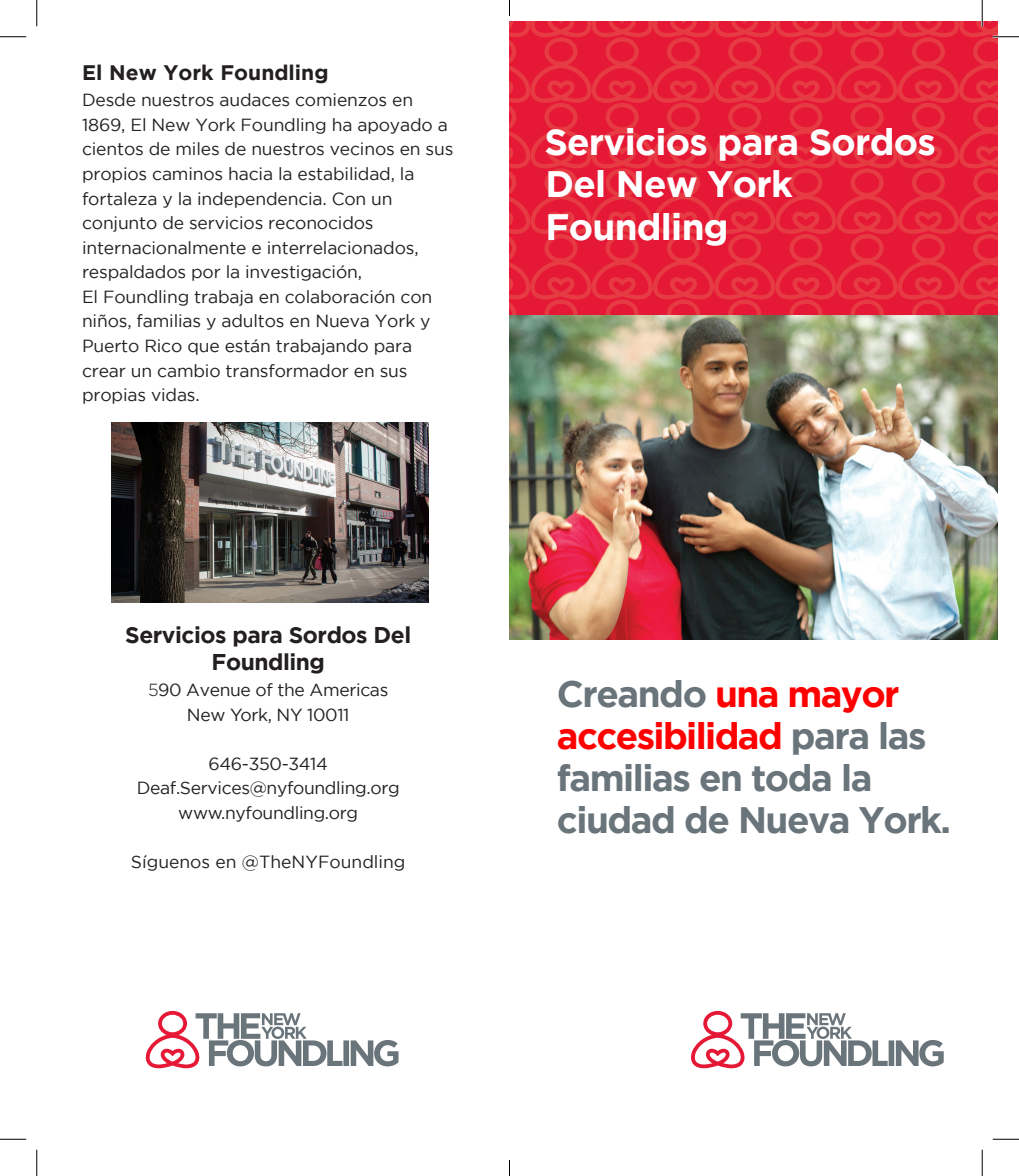
<style>
.page{position:relative;width:1019px;height:1176px;background:#fff}
.page>*{position:absolute;margin:0;border:0;box-sizing:border-box;transform-origin:0 0}
.t1{font:700 36.75px/42.2px "Gotham";letter-spacing:-.04em;color:#6a747b}
.t2{font:700 36.75px/42.2px "Gotham";letter-spacing:-.02em;color:#fff}
.t3{font:700 22.75px/27.3px "Gotham";letter-spacing:-.02em;color:#231f20;text-align:center}
.t4{font:700 21px "Gotham";color:#231f20}
.t5{font:17.5px/24.5px "Gotham";letter-spacing:-.01em;color:#231f20;text-align:center}
.s1{font-family:"Gotham HTF";font-weight:300}
.s2{color:#f00}
</style>
<div class="page">
<svg style="left:691px;top:1011px;width:252px;height:57px"></svg>
<svg style="left:146px;top:1011px;width:252px;height:57px"></svg>
<img style="left:509px;top:315px;width:489px;height:325px">
<svg style="left:0;top:36px;width:26px;height:1px"></svg>
<svg style="left:0;top:1139px;width:26px;height:1px"></svg>
<svg style="left:992px;top:1139px;width:26px;height:1px"></svg>
<svg style="left:36px;top:0;width:1px;height:26px"></svg>
<svg style="left:36px;top:1150px;width:1px;height:26px"></svg>
<svg style="left:981px;top:1150px;width:1px;height:26px"></svg>
<svg style="left:509px;top:0;width:509px;height:315px;background:#e8394e"></svg>
<svg style="left:509px;top:1160px;width:1px;height:16px"></svg>
<img style="left:111px;top:423px;width:317px;height:179px">
<p class="t4" style="left:82px;top:61px;width:248px">El New York Foundling</p>
<p class="t5" style="left:82px;top:88px;width:373px;text-align:left">Desde nuestros audaces comienzos en 1869, El New York Foundling ha apoyado a cientos de miles de nuestros vecinos en sus propios caminos hacia la estabilidad, la fortaleza y la independencia. Con un conjunto de servicios reconocidos internacionalmente e interrelacionados, respaldados por la investigación,<br>El Foundling trabaja en colaboración con niños, familias y adultos en Nueva York y Puerto Rico que están trabajando para crear un cambio transformador en sus propias vidas.</p>
<h2 class="t3" style="left:125px;top:620px;width:287px">Servicios para Sordos Del<br>Foundling</h2>
<p class="t5" style="left:148px;top:677px;width:242px"><span class="s1">5</span>90 Avenue of the Americas<br>New York, NY 10011</p>
<p class="t5" style="left:137px;top:751px;width:264px">646-350-3414<br>Deaf.Services@nyfoundling.org www.nyfoundling.org</p>
<p class="t5" style="left:131px;top:849px;width:276px">Síguenos en @TheNYFoundling</p>
<h1 class="t2" style="left:544px;top:120px;width:393px">Servicios para Sordos<br>Del New York<br>Foundling</h1>
<h1 class="t1" style="left:557px;top:672px;width:395px">Creando <span class="s2">una mayor accesibilidad</span> para las familias en toda la ciudad de Nueva York.</h1>
</div>
